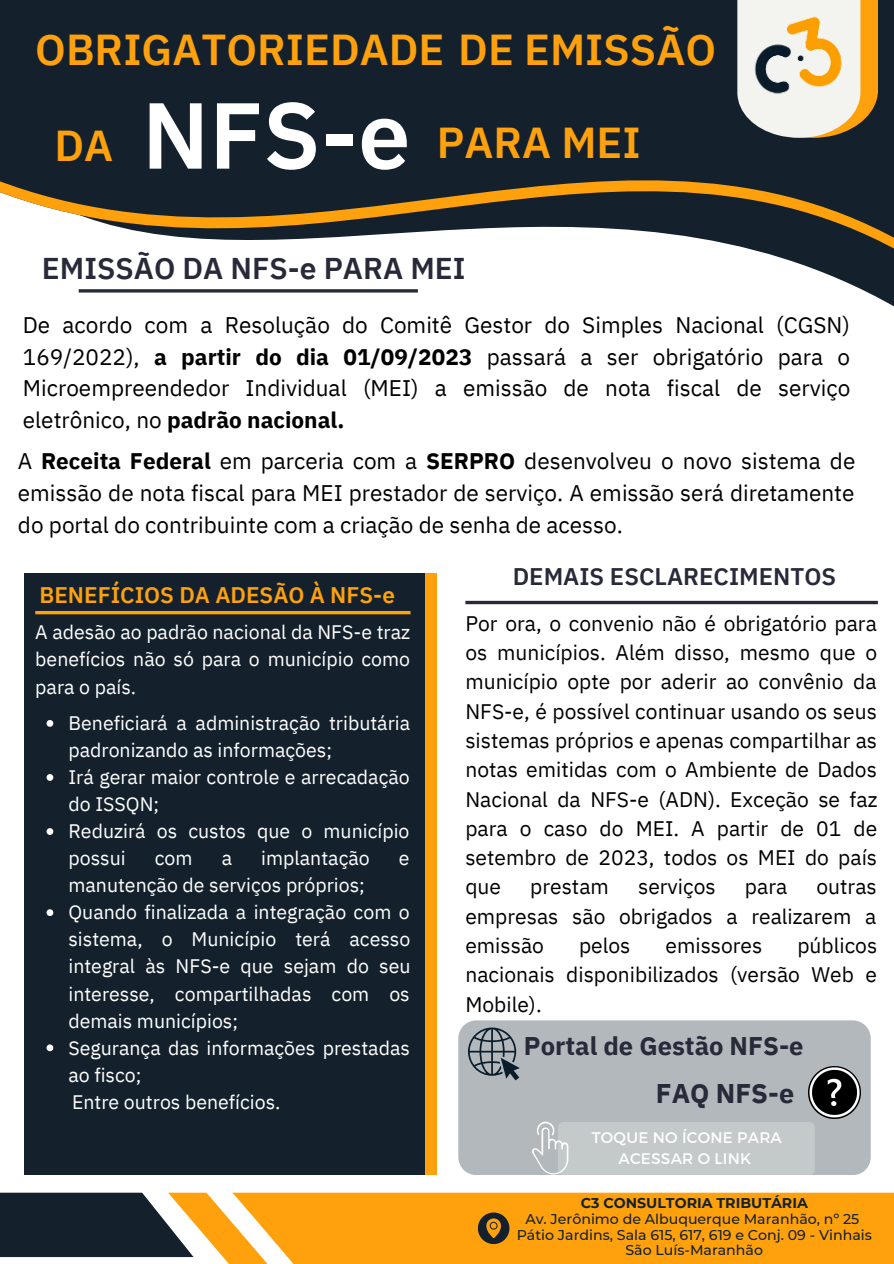
<style>
.page{position:relative;width:894px;height:1264px;background:#fff}
.page>*{position:absolute;margin:0;border:0;box-sizing:border-box;transform-origin:0 0}
.t1{font:600 93.6px "IBM Plex Sans Thai";color:#fff}
.t2{font:600 43.2px "IBM Plex Sans Thai";color:#fea10d}
.t3{font:600 30px "IBM Plex Sans Thai";color:#282939}
.t4{font:700 27px "IBM Plex Sans Thai";color:#282939}
.t5{font:700 25.5px "IBM Plex Sans Thai";color:#282939}
.t6{font:600 24px "IBM Plex Sans Thai";color:#282939}
.t7{font:22.5px/31.5px "IBM Plex Sans Thai";color:#000;text-align:justify}
.t8{font:600 22.5px "IBM Plex Sans Thai";color:#fea10d}
.t9{font:21px/29.2px "IBM Plex Sans Thai";color:#000;text-align:justify}
.t10{font:19.5px/27px "IBM Plex Sans Thai";color:#fff}
.t11{font:15.3px/20.4px "Montserrat";letter-spacing:.015em;color:#fff;text-align:center}
.t12{font:500 14.1px "Montserrat";color:#14212c}
.t13{font:700 14.1px "Montserrat";color:#14212c}
.s1{font-weight:700}
</style>
<div class="page">
<div style="left:0;top:0;width:893px;height:108px;background:#14212c"></div>
<svg style="left:0;top:24px;width:893px;height:282px;fill:#14212c"></svg>
<div style="left:283px;top:1192px;width:610px;height:71px;background:#fea10d"></div>
<svg style="left:0;top:1192px;width:283px;height:71px"></svg>
<div style="left:280px;top:574px;width:156px;height:601px;background:#fea10d"></div>
<div style="left:24px;top:574px;width:400px;height:601px;background:#14212c"></div>
<hr style="left:79px;top:289px;width:339px;height:3px;background:#282939">
<hr style="left:465px;top:601px;width:412px;height:3px;background:#282939">
<hr style="left:35px;top:611px;width:375px;height:3px;background:#fea10d">
<svg style="left:737px;top:0;width:140px;height:138px"></svg>
<img style="left:746px;top:8px;width:104px;height:96px">
<svg style="left:477px;top:1212px;width:32px;height:31px"></svg>
<div style="left:458px;top:1020px;width:412px;height:155px;background:#b2b8bc"></div>
<svg style="left:468px;top:1027px;width:51px;height:53px;background:#7f8990"></svg>
<div style="left:558px;top:1121px;width:256px;height:54px;background:#c4c9ca;border-radius:6px"></div>
<svg style="left:531px;top:1121px;width:37px;height:53px"></svg>
<img style="left:808px;top:1066px;width:52px;height:52px">
<svg style="left:47px;top:720px;width:6px;height:6px"></svg>
<svg style="left:47px;top:774px;width:6px;height:6px"></svg>
<svg style="left:47px;top:828px;width:6px;height:7px"></svg>
<svg style="left:47px;top:909px;width:6px;height:7px"></svg>
<svg style="left:47px;top:1044px;width:6px;height:7px"></svg>
<p class="t2" style="left:35px;top:25px;width:682px">OBRIGATORIEDADE DE EMISSÃO</p>
<p class="t1" style="left:142px;top:82px;width:270px">NFS-e</p>
<p class="t2" style="left:436px;top:118px;width:205px">PARA MEI</p>
<p class="t2" style="left:54px;top:121px;width:60px">DA</p>
<p class="t3" style="left:42px;top:251px;width:425px">EMISSÃO DA NFS-e PARA MEI</p>
<p class="t7" style="left:23px;top:309px;width:828px">De acordo com a Resolução do Comitê Gestor do Simples Nacional (CGSN)<br>169/2022), <span class="s1">a partir do dia 01/09/2023</span> passará a ser obrigatório para o Microempreendedor Individual (MEI) a emissão de nota fiscal de serviço eletrônico, no <span class="s1">padrão nacional.</span></p>
<p class="t7" style="left:18px;top:446px;width:838px">A <span class="s1">Receita Federal</span> em parceria com a <span class="s1">SERPRO</span> desenvolveu o novo sistema de emissão de nota fiscal para MEI prestador de serviço. A emissão será diretamente do portal do contribuinte com a criação de senha de acesso.</p>
<p class="t8" style="left:39px;top:582px;width:357px">BENEFÍCIOS DA ADESÃO À NFS-e</p>
<p class="t10" style="left:35px;top:619px;width:376px;text-align:justify">A adesão ao padrão nacional da NFS-e traz benefícios não só para o município como para o país.</p>
<p class="t10" style="left:68px;top:710px;width:343px">Beneficiará a administração tributária padronizando as informações;</p>
<p class="t10" style="left:68px;top:764px;width:343px">Irá gerar maior controle e arrecadação do ISSQN;</p>
<p class="t10" style="left:68px;top:818px;width:342px">Reduzirá os custos que o município possui</p>
<p class="t10" style="left:155px;top:845px;width:39px">com</p>
<p class="t10" style="left:222px;top:845px;width:12px">a</p>
<p class="t10" style="left:261px;top:845px;width:110px">implantação</p>
<p class="t10" style="left:399px;top:845px;width:12px">e</p>
<p class="t10" style="left:68px;top:872px;width:298px">manutenção de serviços próprios;</p>
<p class="t10" style="left:68px;top:899px;width:343px;text-align:justify">Quando finalizada a integração com o sistema, o Município terá acesso integral às NFS-e que sejam do seu interesse, compartilhadas com os demais municípios;</p>
<p class="t10" style="left:68px;top:1034px;width:343px">Segurança das informações prestadas ao fisco;</p>
<p class="t10" style="left:72px;top:1088px;width:210px">Entre outros benefícios.</p>
<p class="t6" style="left:512px;top:562px;width:325px">DEMAIS ESCLARECIMENTOS</p>
<p class="t9" style="left:465px;top:609px;width:413px">Por ora, o convenio não é obrigatório para os municípios. Além disso, mesmo que o município opte por aderir ao convênio da NFS-e, é possível continuar usando os seus sistemas próprios e apenas compartilhar as notas emitidas com o Ambiente de Dados Nacional da NFS-e (ADN). Exceção se faz para o caso do MEI. A partir de 01 de setembro de 2023, todos os MEI do país que</p>
<p class="t9" style="left:530px;top:872px;width:80px">prestam</p>
<p class="t9" style="left:638px;top:872px;width:79px">serviços</p>
<p class="t9" style="left:744px;top:872px;width:44px">para</p>
<p class="t9" style="left:465px;top:872px;width:413px;text-indent:351px">outras empresas são obrigados a realizarem a emissão</p>
<p class="t9" style="left:465px;top:931px;width:413px;text-indent:332px">públicos nacionais disponibilizados (versão Web e Mobile).</p>
<p class="t9" style="left:579px;top:931px;width:53px">pelos</p>
<p class="t9" style="left:665px;top:931px;width:98px">emissores</p>
<p class="t5" style="left:523px;top:1031px;width:281px">Portal de Gestão NFS-e</p>
<p class="t4" style="left:655px;top:1077px;width:140px">FAQ NFS-e</p>
<p class="t11" style="left:591px;top:1126px;width:191px">TOQUE NO ÍCONE PARA<br>ACESSAR O LINK</p>
<p class="t13" style="left:580px;top:1194px;width:228px">C3 CONSULTORIA TRIBUTÁRIA</p>
<p class="t12" style="left:525px;top:1210px;width:335px">Av. Jerônimo de Albuquerque Maranhão, nº 25</p>
<p class="t12" style="left:516px;top:1225px;width:356px">Pátio Jardins, Sala 615, 617, 619 e Conj. 09 - Vinhais</p>
<p class="t12" style="left:625px;top:1241px;width:139px">São Luís-Maranhão</p>
</div>
